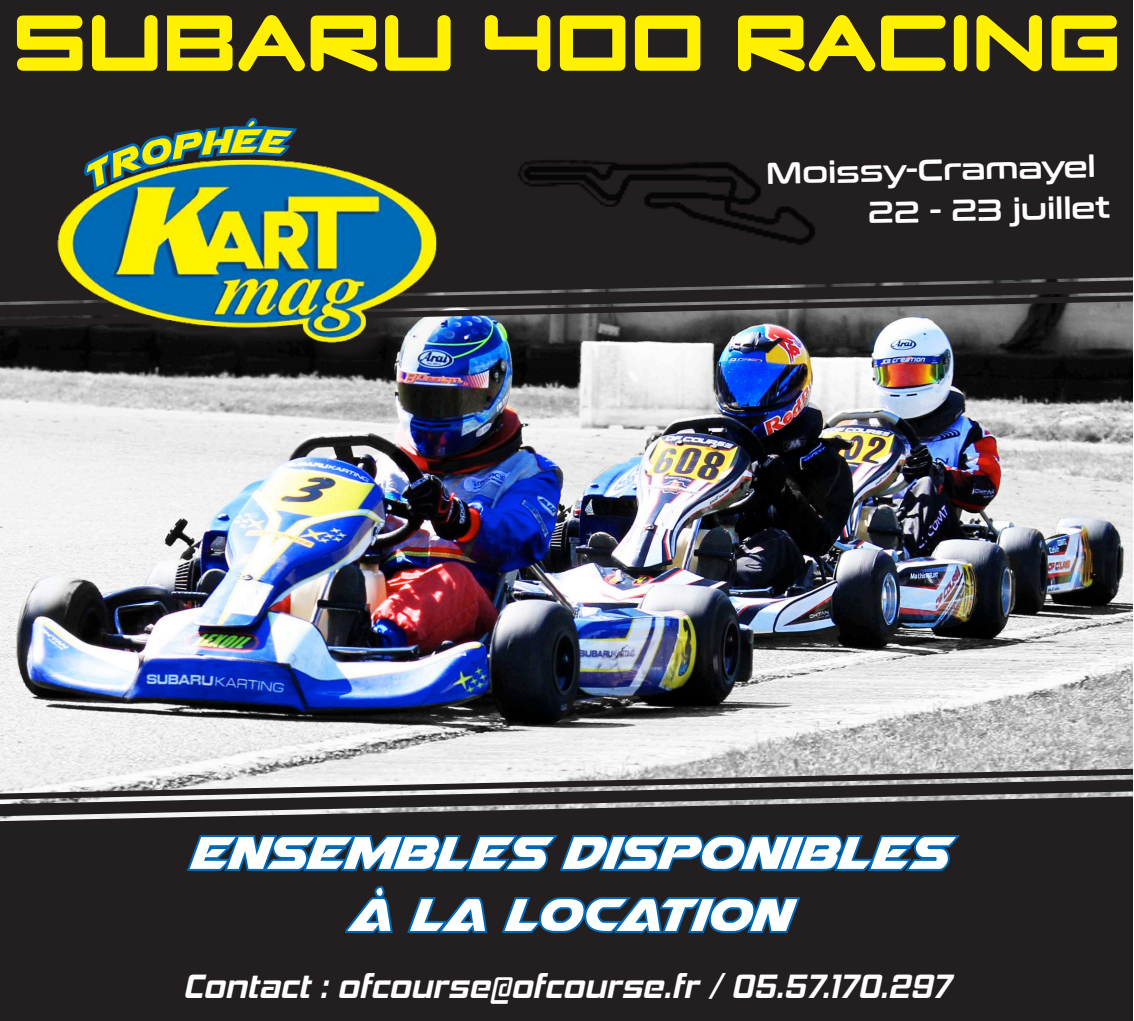
<style>
.page{position:relative;width:1134px;height:1021px;background:#fff}
.page>*{position:absolute;margin:0;border:0;box-sizing:border-box;transform-origin:0 0}
.t1{font:82px "Radio Stars";color:#fff101}
.t2{font:60px/62px "Airstrike";color:#fff;text-align:center}
.t3{font:italic 700 34px "Hemi Head Rg";color:#fff}
.t4{font:30px/40.8px "Conthrax Sb";color:#fff}
</style>
<div class="page">
<img style="left:0;top:330px;width:1132px;height:434px">
<div style="left:0;top:0;width:1132px;height:273px;background:#231f20"></div>
<div style="left:0;top:823px;width:1132px;height:197px;background:#231f20"></div>
<svg style="left:184px;top:831px;width:779px;height:147px;background:#1c2c3b"></svg>
<div style="left:771px;top:158px;width:348px;height:55px;background:#231f20"></div>
<div style="left:872px;top:200px;width:260px;height:51px;background:#231f20"></div>
<svg style="left:498px;top:127px;width:339px;height:133px;background:#1f1b1c"></svg>
<svg style="left:0;top:803px;width:1132px;height:20px;background:#3f3c3d"></svg>
<svg style="left:0;top:764px;width:1132px;height:39px"></svg>
<svg style="left:0;top:273px;width:1132px;height:18px;background:#2c292a"></svg>
<svg style="left:0;top:291px;width:1132px;height:39px;background:#4e4e50"></svg>
<div style="left:62px;top:121px;width:399px;height:245px;background:#231f20;opacity:.75"></div>
<img style="left:56px;top:155px;width:392px;height:195px">
<svg style="left:81px;top:115px;width:219px;height:80px;background:#25586a"></svg>
<h1 class="t1" style="left:12px;top:-5px;width:1111px">SUBARU 400 RACING</h1>
<p class="t4" style="left:867px;top:151px;width:243px;text-indent:-101px;rotate:-1deg">Moissy-Cramayel<br>22 - 23 juillet</p>
<h2 class="t2" style="left:188px;top:820px;width:759px">Ensembles disponibles à la location</h2>
<p class="t3" style="left:183px;top:965px;width:769px">Contact : ofcourse@ofcourse.fr / 05.57.170.297</p>
</div>
